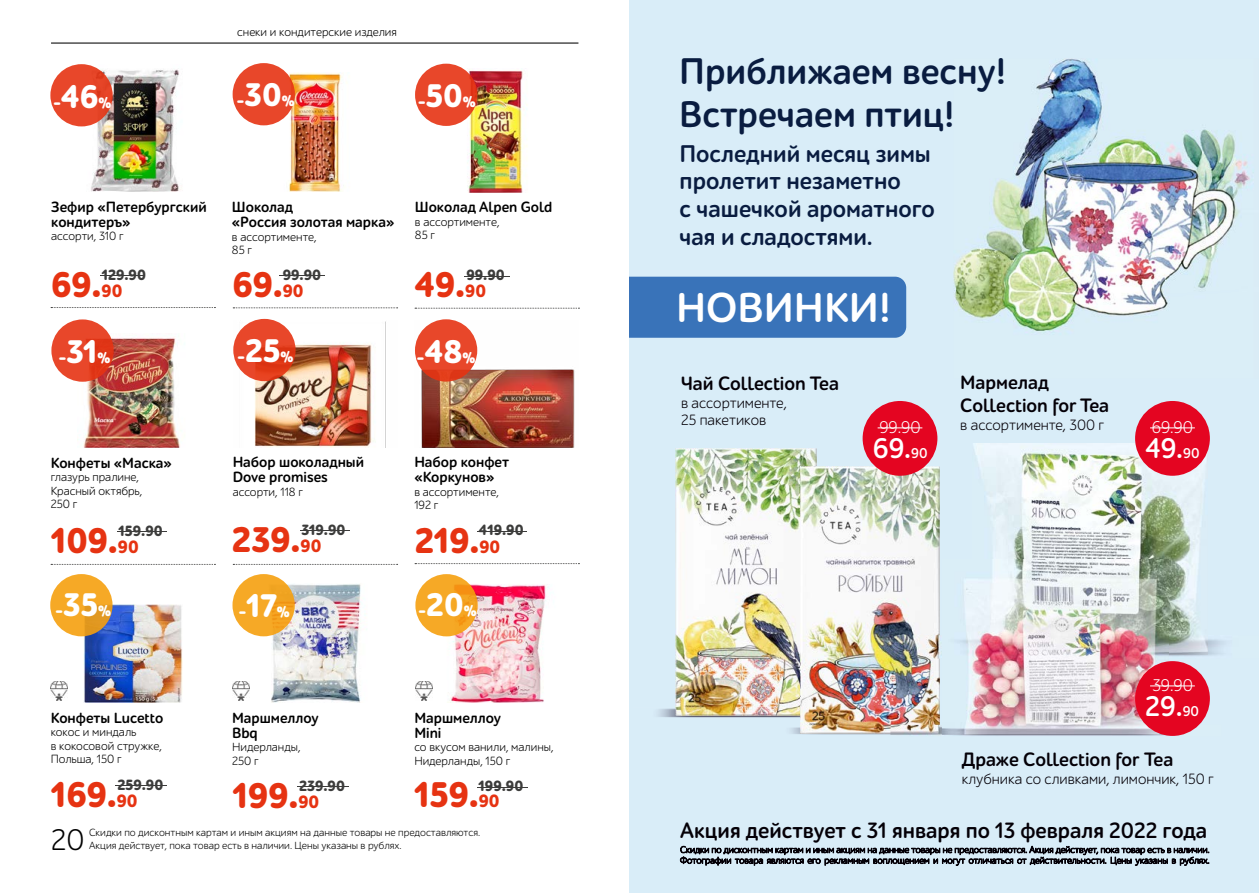
<style>
.page{position:relative;width:1259px;height:893px;background:#fff}
.page>*{position:absolute;margin:0;border:0;box-sizing:border-box;transform-origin:0 0}
.t1{font:700 42.15px "ALS Schlangesans";color:#fff}
.t2{font:700 37.35px/42.8px "ALS Schlangesans";color:#091c40}
.t3{font:900 36px "ALS Schlangesans";color:#e63312}
.t4{font:900 33px "ALS Schlangesans";color:#fff}
.t5{font:30px "ALS Schlangesans";color:#000}
.t6{font:700 28.65px "ALS Schlangesans";color:#fff}
.t7{font:700 24.3px/27.9px "ALS Schlangesans";color:#091c40}
.t8{font:700 22.35px "ALS Schlangesans";color:#040007}
.t9{font:700 19.5px/22.4px "ALS Schlangesans";color:#040007}
.t10{font:17.1px "ALS Schlangesans";color:#fff}
.t11{font:700 15px/15px "ALS Schlangesans";color:#000}
.t12{font:15px/17.2px "ALS Schlangesans";color:#040007}
.t13{font:900 15px "ALS Schlangesans";color:#3c3c3b}
.t14{font:12px/13.5px "ALS Schlangesans";color:#000}
.t15{font:10.5px/12.6px "ALS Schlangesans";color:#000}
.s1{font-size:16.5px}
.s2{font-size:15px}
.s3{font-size:18px}
.s4{color:#fff}
.s5{font-size:14.25px}
</style>
<div class="page">
<hr style="left:51px;top:43px;width:527px;height:1px;background:#000">
<svg style="left:51px;top:307px;width:164px;height:1px"></svg>
<svg style="left:51px;top:564px;width:164px;height:1px"></svg>
<svg style="left:233px;top:307px;width:165px;height:1px"></svg>
<svg style="left:415px;top:308px;width:164px;height:1px"></svg>
<svg style="left:233px;top:564px;width:165px;height:1px"></svg>
<svg style="left:415px;top:563px;width:164px;height:1px"></svg>
<img style="left:83px;top:337px;width:97px;height:111px">
<hr style="left:117px;top:531px;width:50px;height:1px;background:#3c3c3b">
<svg style="left:51px;top:319px;width:63px;height:63px;background:#e64529"></svg>
<img style="left:235px;top:574px;width:126px;height:128px">
<hr style="left:297px;top:786px;width:52px;height:1px;background:#3c3c3b">
<svg style="left:232px;top:574px;width:63px;height:62px;background:#f4a727"></svg>
<img style="left:51px;top:64px;width:130px;height:128px">
<img style="left:234px;top:320px;width:152px;height:127px">
<hr style="left:101px;top:275px;width:43px;height:1px;background:#3c3c3b">
<hr style="left:300px;top:530px;width:50px;height:1px;background:#3c3c3b">
<div style="left:50px;top:64px;width:63px;height:62px;background:#e8472a;border-radius:50%"></div>
<svg style="left:233px;top:319px;width:63px;height:62px;background:#e44324"></svg>
<img style="left:255px;top:72px;width:87px;height:120px">
<hr style="left:280px;top:275px;width:45px;height:1px;background:#3c3c3b">
<div style="left:233px;top:63px;width:62px;height:62px;background:#e8472a;border-radius:50%"></div>
<img style="left:433px;top:69px;width:94px;height:123px">
<hr style="left:464px;top:276px;width:45px;height:1px;background:#3c3c3b">
<svg style="left:415px;top:64px;width:62px;height:62px;background:#e7472a"></svg>
<hr style="left:477px;top:787px;width:51px;height:1px;background:#3c3c3b">
<img style="left:424px;top:574px;width:125px;height:128px">
<svg style="left:415px;top:574px;width:63px;height:62px;background:#f5a626"></svg>
<img style="left:415px;top:320px;width:160px;height:128px">
<hr style="left:477px;top:531px;width:50px;height:1px;background:#3c3c3b">
<div style="left:415px;top:319px;width:62px;height:63px;background:linear-gradient(to bottom,#ec4e32,#e13e1f);border-radius:50%"></div>
<img style="left:83px;top:604px;width:99px;height:98px">
<hr style="left:115px;top:785px;width:52px;height:1px;background:#3c3c3b">
<svg style="left:50px;top:574px;width:63px;height:62px;background:#f0a628"></svg>
<img style="left:50px;top:681px;width:17px;height:20px">
<img style="left:232px;top:681px;width:17px;height:20px">
<img style="left:415px;top:681px;width:17px;height:20px">
<div style="left:629px;top:0;width:630px;height:893px;background:#d9edf8"></div>
<img style="left:953px;top:59px;width:297px;height:272px">
<img style="left:658px;top:708px;width:143px;height:10px">
<img style="left:675px;top:448px;width:141px;height:267px">
<img style="left:790px;top:726px;width:100px;height:9px">
<img style="left:801px;top:467px;width:138px;height:266px">
<img style="left:908px;top:635px;width:317px;height:24px">
<img style="left:973px;top:443px;width:234px;height:211px">
<svg style="left:680px;top:845px;width:529px;height:21px"></svg>
<div style="left:629px;top:277px;width:277px;height:61px;background:#3973b9"></div>
<div style="left:862px;top:401px;width:75px;height:75px;background:#e40521;border-radius:50%"></div>
<div style="left:1135px;top:401px;width:74px;height:75px;background:#e40521;border-radius:50%"></div>
<img style="left:890px;top:725px;width:309px;height:11px">
<img style="left:942px;top:560px;width:227px;height:174px">
<div style="left:1135px;top:661px;width:74px;height:75px;background:#e40521;border-radius:50%"></div>
<hr style="left:1150px;top:427px;width:44px;height:1px;background:#fff">
<hr style="left:877px;top:427px;width:45px;height:1px;background:#fff">
<hr style="left:1150px;top:685px;width:44px;height:1px;background:#fff">
<h3 class="t4" style="left:53px;top:78px;width:60px"><span class="s1">-</span>46<span class="s2">%</span></h3>
<p class="t14" style="left:237px;top:25px;width:161px">снеки и кондитерские изделия</p>
<h3 class="t4" style="left:236px;top:77px;width:60px"><span class="s1">-</span>30<span class="s2">%</span></h3>
<h3 class="t4" style="left:418px;top:77px;width:60px"><span class="s1">-</span>50<span class="s2">%</span></h3>
<p class="t11" style="left:51px;top:200px;width:157px">Зефир «Петербургский кондитеръ»</p>
<p class="t14" style="left:51px;top:230px;width:74px">ассорти, 310 г</p>
<p class="t11" style="left:232px;top:200px;width:164px">Шоколад<br>«Россия золотая марка»</p>
<p class="t14" style="left:232px;top:230px;width:86px">в ассортименте,<br>85 г</p>
<p class="t11" style="left:415px;top:200px;width:139px">Шоколад Alpen Gold</p>
<p class="t14" style="left:415px;top:215px;width:86px">в ассортименте,<br>85 г</p>
<p class="t13" style="left:102px;top:266px;width:46px">129.90</p>
<h3 class="t3" style="left:51px;top:264px;width:73px">69.<span class="s3">90</span></h3>
<p class="t13" style="left:283px;top:267px;width:40px">99.90</p>
<h3 class="t3" style="left:232px;top:265px;width:73px">69.<span class="s3">90</span></h3>
<p class="t13" style="left:466px;top:267px;width:40px">99.90</p>
<h3 class="t3" style="left:415px;top:265px;width:73px">49.<span class="s3">90</span></h3>
<h3 class="t4" style="left:58px;top:333px;width:54px"><span class="s1">-</span>31<span class="s2">%</span></h3>
<h3 class="t4" style="left:237px;top:332px;width:58px"><span class="s1">-</span>25<span class="s2">%</span></h3>
<h3 class="t4" style="left:417px;top:333px;width:60px"><span class="s1">-</span>48<span class="s2">%</span></h3>
<p class="t11" style="left:51px;top:455px;width:123px">Конфеты «Маска»</p>
<p class="t14" style="left:51px;top:471px;width:93px">глазурь пралине,<br>Красный октябрь,<br>250 г</p>
<p class="t11" style="left:233px;top:455px;width:133px">Набор шоколадный<br>Dove promises</p>
<p class="t14" style="left:233px;top:485px;width:72px">ассорти, 118 г</p>
<p class="t11" style="left:414px;top:455px;width:96px">Набор конфет «Коркунов»</p>
<p class="t14" style="left:414px;top:485px;width:86px">в ассортименте,<br>192 г</p>
<p class="t13" style="left:119px;top:522px;width:46px">159.90</p>
<h3 class="t3" style="left:51px;top:520px;width:89px">109.<span class="s3">90</span></h3>
<p class="t13" style="left:301px;top:521px;width:46px">319.90</p>
<h3 class="t3" style="left:232px;top:519px;width:91px">239.<span class="s3">90</span></h3>
<p class="t13" style="left:479px;top:522px;width:46px">419.90</p>
<h3 class="t3" style="left:415px;top:520px;width:87px">219.<span class="s3">90</span></h3>
<h3 class="t4" style="left:55px;top:586px;width:57px"><span class="s1">-</span>35<span class="s2">%</span></h3>
<h3 class="t4" style="left:238px;top:587px;width:53px"><span class="s1">-</span>17<span class="s2">%</span></h3>
<h3 class="t4" style="left:418px;top:586px;width:60px"><span class="s1">-</span>20<span class="s2">%</span></h3>
<p class="t11" style="left:51px;top:710px;width:114px">Конфеты Lucetto</p>
<p class="t14" style="left:51px;top:726px;width:113px">кокос и миндаль<br>в кокосовой стружке,<br>Польша, 150 г</p>
<p class="t11" style="left:232px;top:711px;width:88px">Маршмеллоу<br>Bbq</p>
<p class="t14" style="left:232px;top:741px;width:70px">Нидерланды,<br>250 г</p>
<p class="t11" style="left:414px;top:711px;width:88px">Маршмеллоу<br>Mini</p>
<p class="t14" style="left:414px;top:741px;width:141px">со вкусом ванили, малины,<br>Нидерланды, 150 г</p>
<p class="t13" style="left:117px;top:777px;width:47px">259.90</p>
<h3 class="t3" style="left:51px;top:775px;width:88px">169.<span class="s3">90</span></h3>
<p class="t13" style="left:299px;top:777px;width:47px">239.90</p>
<h3 class="t3" style="left:233px;top:775px;width:88px">199.<span class="s3">90</span></h3>
<p class="t13" style="left:478px;top:778px;width:46px">199.90</p>
<h3 class="t3" style="left:414px;top:775px;width:87px">159.<span class="s3">90</span></h3>
<h3 class="t5" style="left:51px;top:823px;width:35px">20</h3>
<p class="t15" style="left:89px;top:827px;width:393px">Скидки по дисконтным картам и иным акциям на данные товары не предоставляются.<br>Акция действует, пока товар есть в наличии. Цены указаны в рублях.<span class="s4">.</span></p>
<h2 class="t2" style="left:679px;top:52px;width:328px">Приближаем весну!<br>Встречаем птиц!</h2>
<h3 class="t7" style="left:679px;top:140px;width:257px">Последний месяц зимы пролетит незаметно<br>с чашечкой ароматного чая и сладостями.</h3>
<h1 class="t1" style="left:676px;top:285px;width:216px">НОВИНКИ!</h1>
<h3 class="t9" style="left:681px;top:372px;width:160px">Чай Collection Tea</h3>
<p class="t12" style="left:681px;top:395px;width:107px">в ассортименте,<br>25 пакетиков</p>
<h3 class="t10" style="left:879px;top:417px;width:43px">99.90</h3>
<h3 class="t9" style="left:960px;top:372px;width:150px">Мармелад<br>Collection for Tea</h3>
<p class="t12" style="left:960px;top:417px;width:146px">в ассортименте, 300 г</p>
<h3 class="t10" style="left:1152px;top:417px;width:43px">69.90</h3>
<h3 class="t6" style="left:873px;top:432px;width:56px">69.<span class="s5">90</span></h3>
<h3 class="t6" style="left:1145px;top:432px;width:56px">49.<span class="s5">90</span></h3>
<h3 class="t10" style="left:1152px;top:675px;width:42px">39.90</h3>
<h3 class="t6" style="left:1145px;top:690px;width:55px">29.<span class="s5">90</span></h3>
<h3 class="t9" style="left:961px;top:749px;width:213px">Драже Collection for Tea</h3>
<p class="t12" style="left:961px;top:771px;width:254px">клубника со сливками, лимончик, 150 г</p>
<h3 class="t8" style="left:680px;top:819px;width:528px">Акция действует с 31 января по 13 февраля 2022 года</h3>
</div>
